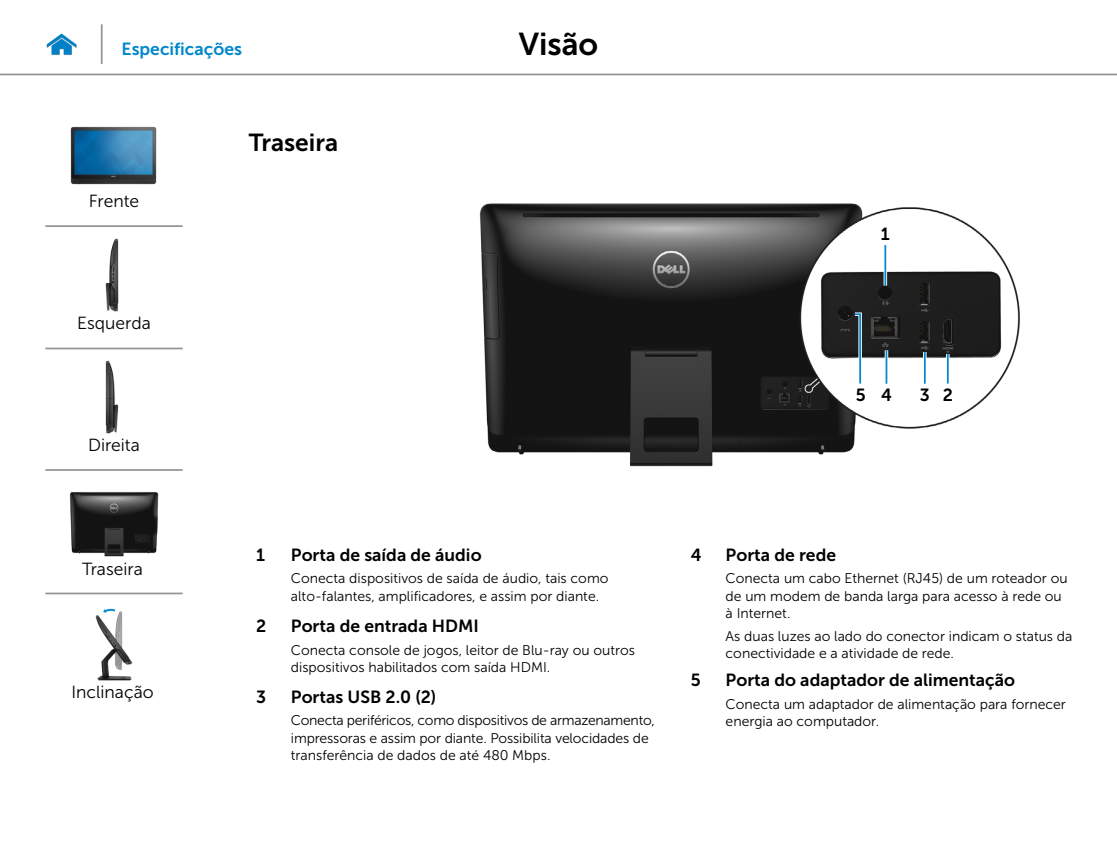
<style>
.page{position:relative;width:1117px;height:844px;background:#fff}
.page>*{position:absolute;margin:0;border:0;box-sizing:border-box;transform-origin:0 0}
.t1{font:31.5px "Museo Sans For Dell 700";color:#000}
.Head2{font:24.5px "Museo Sans For Dell 700";color:#000}
.Callout_Head{font:17.5px "Museo Sans For Dell 700";color:#000}
.t2{font:17.5px "Museo Sans For Dell 300";color:#000}
.t3{font:17.5px "Museo Sans For Dell 700";color:#0087cc}
.Callout-L{font:17.5px "Museo Sans For Dell 700";color:#000}
.Callout_description{font:14px/17.5px "Museo Sans For Dell 300";color:#000}
</style>
<div class="page">
<hr style="left:0;top:74px;width:1116px;height:1px;background:#939598">
<img style="left:46px;top:33px;width:31px;height:23px">
<img style="left:479px;top:203px;width:541px;height:264px">
<svg style="left:884px;top:350px;width:4px;height:33px"></svg>
<hr style="left:885px;top:350px;width:2px;height:33px;background:#0087cc">
<hr style="left:883px;top:245px;width:3px;height:40px;background:#fff">
<hr style="left:884px;top:245px;width:2px;height:40px;background:#0087cc">
<svg style="left:945px;top:354px;width:4px;height:29px"></svg>
<hr style="left:946px;top:354px;width:2px;height:29px;background:#0087cc">
<svg style="left:922px;top:352px;width:4px;height:31px"></svg>
<hr style="left:923px;top:352px;width:2px;height:31px;background:#0087cc">
<svg style="left:851px;top:310px;width:12px;height:77px"></svg>
<hr style="left:101px;top:24px;width:2px;height:40px;background:#939598">
<img style="left:70px;top:126px;width:86px;height:58px">
<img style="left:105px;top:238px;width:13px;height:73px">
<img style="left:105px;top:361px;width:13px;height:72px">
<img style="left:69px;top:492px;width:90px;height:64px">
<img style="left:96px;top:608px;width:36px;height:72px">
<hr style="left:45px;top:225px;width:138px;height:2px;background:#939598">
<hr style="left:45px;top:347px;width:138px;height:2px;background:#939598">
<hr style="left:45px;top:469px;width:138px;height:1px;background:#939598">
<hr style="left:45px;top:592px;width:138px;height:2px;background:#939598">
<p class="t3" style="left:122px;top:39px;width:122px">Especificações</p>
<h1 class="t1" style="left:518px;top:26px;width:81px">Visão</h1>
<p class="t2" style="left:89px;top:191px;width:52px">Frente</p>
<p class="t2" style="left:77px;top:313px;width:75px">Esquerda</p>
<p class="t2" style="left:88px;top:436px;width:53px">Direita</p>
<p class="Head2" style="left:249px;top:128px;width:91px">Traseira</p>
<p class="Callout-L" style="left:880px;top:224px;width:10px">1</p>
<p class="Callout-L" style="left:855px;top:385px;width:11px">5</p>
<p class="Callout-L" style="left:880px;top:385px;width:12px">4</p>
<p class="Callout-L" style="left:919px;top:385px;width:12px">3</p>
<p class="Callout-L" style="left:942px;top:385px;width:12px">2</p>
<p class="t2" style="left:82px;top:559px;width:62px">Traseira</p>
<p class="t2" style="left:71px;top:682px;width:84px">Inclinação</p>
<p class="Callout_Head" style="left:256px;top:544px;width:10px">1</p>
<p class="Callout_Head" style="left:291px;top:544px;width:192px">Porta de saída de áudio</p>
<p class="Callout_description" style="left:291px;top:569px;width:319px">Conecta dispositivos de saída de áudio, tais como alto-falantes, amplificadores, e assim por diante.</p>
<p class="Callout_Head" style="left:256px;top:616px;width:12px">2</p>
<p class="Callout_Head" style="left:291px;top:616px;width:189px">Porta de entrada HDMI</p>
<p class="Callout_description" style="left:291px;top:641px;width:345px">Conecta console de jogos, leitor de Blu- ray ou outros dispositivos habilitados com saída HDMI.</p>
<p class="Callout_Head" style="left:256px;top:686px;width:12px">3</p>
<p class="Callout_Head" style="left:291px;top:686px;width:147px">Portas USB 2.0 (2)</p>
<p class="Callout_description" style="left:291px;top:711px;width:365px">Conecta periféricos, como dispositivos de armazenamento, impressoras e assim por diante. Possibilita velocidades de transferência de dados de até 480 Mbps.</p>
<p class="Callout_Head" style="left:690px;top:544px;width:12px">4</p>
<p class="Callout_Head" style="left:725px;top:544px;width:112px">Porta de rede</p>
<p class="Callout_description" style="left:725px;top:569px;width:343px">Conecta um cabo Ethernet (RJ45) de um roteador ou de um modem de banda larga para acesso à rede ou à Internet.</p>
<p class="Callout_description" style="left:725px;top:627px;width:348px">As duas luzes ao lado do conector indicam o status da conectividade e a atividade de rede.</p>
<p class="Callout_Head" style="left:690px;top:670px;width:11px">5</p>
<p class="Callout_Head" style="left:725px;top:670px;width:291px">Porta do adaptador de alimentação</p>
<p class="Callout_description" style="left:725px;top:695px;width:342px">Conecta um adaptador de alimentação para fornecer energia ao computador.</p>
</div>
